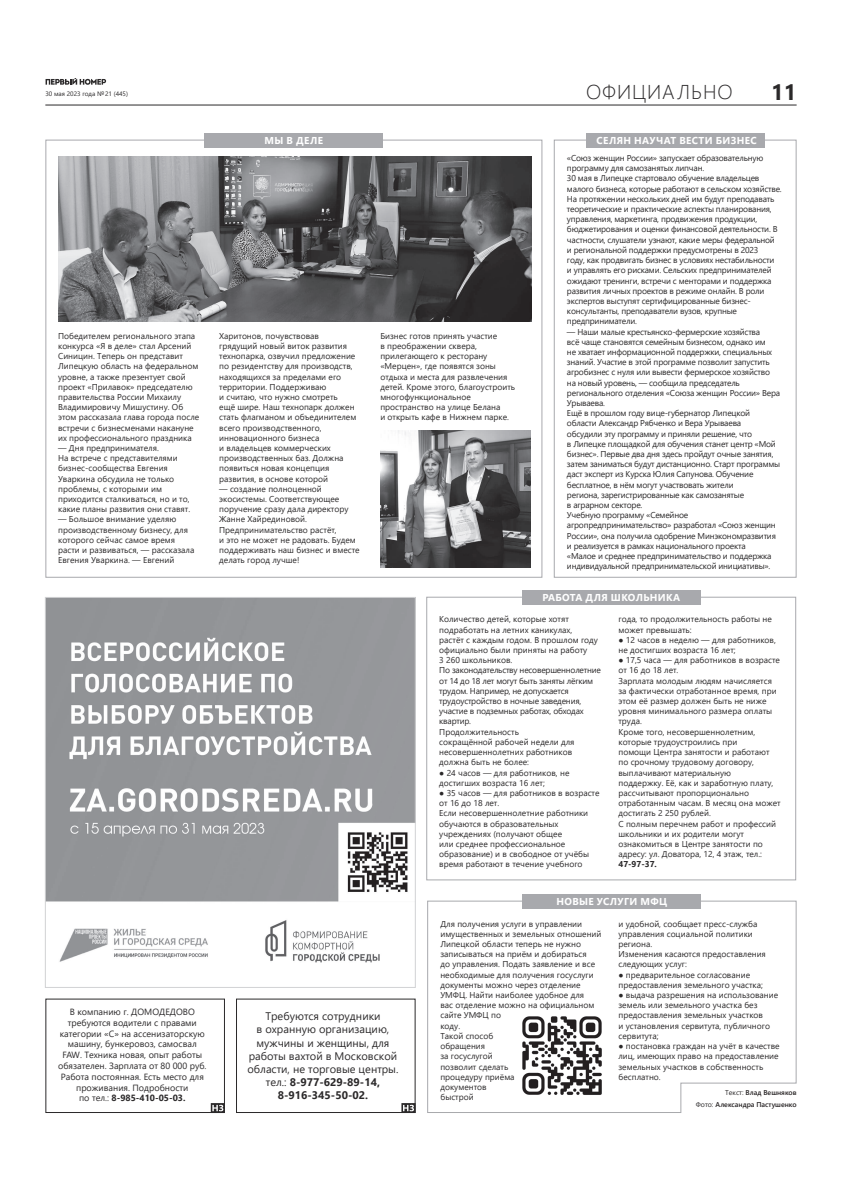
<style>
.page{position:relative;width:842px;height:1191px;background:#fff}
.page>*{position:absolute;margin:0;border:0;box-sizing:border-box;transform-origin:0 0}
.t1{font:700 22px "Segoe UI";color:#2b292a}
.t2{font:300 20px "Segoe UI";letter-spacing:.045em;color:#2b292a}
.t3{font:11px/13.2px "Segoe UI";color:#2b292a;text-align:center}
.t4{font:700 10px "Segoe UI";letter-spacing:.035em;color:#fff}
.t5{font:9px/10.8px "Segoe UI";color:#2b292a;text-align:center}
.t6{font:8.5px/10.2px "Segoe UI";color:#2b292a}
.t7{font:8.5px/10.2px "Segoe UI";letter-spacing:-.025em;color:#2b292a}
.t8{font:700 8.5px "Segoe UI";color:#2b292a}
.t9{font:600 7px/12px "Segoe UI";color:#231f20;text-align:right}
.t10{font:6.4px "Segoe UI";color:#2b292a}
.s1{font-weight:700}
.s2{font-weight:400;color:#2b292a}
</style>
<div class="page">
<hr style="left:45px;top:104px;width:752px;height:1px;background:#2b292a">
<svg style="left:46px;top:78px;width:60px;height:7px"></svg>
<svg style="left:427px;top:900px;width:370px;height:213px"></svg>
<div style="left:426px;top:596px;width:370px;height:284px;border:1px solid #a8a9ad"></div>
<div style="left:554px;top:140px;width:243px;height:438px;border:1px solid #a8a9ad"></div>
<div style="left:204px;top:133px;width:179px;height:14px;background:#a8a9ad"></div>
<div style="left:522px;top:894px;width:179px;height:14px;background:#a8a9ad"></div>
<div style="left:522px;top:590px;width:179px;height:14px;background:#a8a9ad"></div>
<div style="left:586px;top:133px;width:179px;height:14px;background:#a8a9ad"></div>
<div style="left:45px;top:998px;width:180px;height:115px;border:1px solid #2b292a"></div>
<div style="left:236px;top:998px;width:180px;height:115px;border:1px solid #2b292a"></div>
<svg style="left:211px;top:1103px;width:14px;height:10px"></svg>
<svg style="left:401px;top:1103px;width:15px;height:10px"></svg>
<img style="left:517px;top:1010px;width:90px;height:91px">
<img style="left:47px;top:599px;width:367px;height:364px">
<div style="left:45px;top:597px;width:371px;height:391px;border:1px solid #d1d2d4"></div>
<img style="left:58px;top:156px;width:473px;height:165px">
<img style="left:380px;top:430px;width:150px;height:137px">
<p class="t10" style="left:45px;top:88px;width:84px">30 мая 2023 года №21 (445)</p>
<h1 class="t1" style="left:771px;top:71px;width:27px">11</h1>
<h2 class="t2" style="left:586px;top:73px;width:148px">ОФИЦИАЛЬНО</h2>
<p class="t4" style="left:265px;top:131px;width:60px">МЫ В ДЕЛЕ</p>
<p class="t6" style="left:58px;top:330px;width:143px">Победителем регионального этапа конкурса «Я в деле» стал Арсений<br>Синицин. Теперь он представит<br>Липецкую область на федеральном уровне, а также презентует свой проект «Прилавок» председателю правительства России Михаилу<br>Владимировичу Мишустину. Об этом рассказала глава города после встречи с бизнесменами накануне их профессионального праздника</p>
<p class="t6" style="left:58px;top:442px;width:134px">— Дня предпринимателя.<br>На встрече с представителями бизнес-сообщества Евгения<br>Уваркина обсудила не только проблемы, с которыми им приходится сталкиваться, но и то, какие планы развития они ставят.</p>
<p class="t6" style="left:58px;top:513px;width:138px">— Большое внимание уделяю производственному бизнесу, для которого сейчас самое время расти и развиваться, — рассказала<br>Евгения Уваркина. — Евгений</p>
<p class="t6" style="left:219px;top:330px;width:139px">Харитонов, почувствовав грядущий новый виток развития технопарка, озвучил предложение по резидентству для производств, находящихся за пределами его территории. Поддерживаю<br>и считаю, что нужно смотреть<br>ещё шире. Наш технопарк должен стать флагманом и объединителем всего производственного, инновационного бизнеса<br>и владельцев коммерческих производственных баз. Должна появиться новая концепция развития, в основе которой</p>
<p class="t6" style="left:219px;top:483px;width:142px">— создание полноценной экосистемы. Соответствующее поручение сразу дала директору<br>Жанне Хайрединовой.<br>Предпринимательство растёт,<br>и это не может не радовать. Будем поддерживать наш бизнес и вместе делать город лучше!</p>
<p class="t6" style="left:380px;top:330px;width:136px">Бизнес готов принять участие<br>в преображении сквера, прилегающего к ресторану «Мерцен», где появятся зоны отдыха и места для развлечения детей. Кроме этого, благоустроить многофункциональное пространство на улице Белана<br>и открыть кафе в Нижнем парке.</p>
<p class="t4" style="left:596px;top:131px;width:162px">СЕЛЯН НАУЧАТ ВЕСТИ БИЗНЕС</p>
<p class="t7" style="left:567px;top:152px;width:216px">«Союз женщин России» запускает образовательную программу для самозанятых липчан.<br>30 мая в Липецке стартовало обучение владельцев малого бизнеса, которые работают в сельском хозяйстве.<br>На протяжении нескольких дней им будут преподавать теоретические и практические аспекты планирования, управления, маркетинга, продвижения продукции, бюджетирования и оценки финансовой деятельности. В частности, слушатели узнают, какие меры федеральной и региональной поддержки предусмотрены в 2023<br>году, как продвигать бизнес в условиях нестабильности<br>и управлять его рисками. Сельских предпринимателей ожидают тренинги, встречи с менторами и поддержка развития личных проектов в режиме онлайн. В роли экспертов выступят сертифицированные бизнес&shy;консультанты, преподаватели вузов, крупные предприниматели.</p>
<p class="t7" style="left:567px;top:326px;width:215px">— Наши малые крестьянско-фермерские хозяйства<br>всё чаще становятся семейным бизнесом, однако им<br>не хватает информационной поддержки, специальных знаний. Участие в этой программе позволит запустить агробизнес с нуля или вывести фермерское хозяйство на новый уровень, — сообщила председатель регионального отделения «Союза женщин России» Вера Урываева.<br>Ещё в прошлом году вице-губернатор Липецкой области Александр Рябченко и Вера Урываева<br>обсудили эту программу и приняли решение, что<br>в Липецке площадкой для обучения станет центр «Мой бизнес». Первые два дня здесь пройдут очные занятия, затем заниматься будут дистанционно. Старт программы даст эксперт из Курска Юлия Сапунова. Обучение бесплатное, в нём могут участвовать жители<br>региона, зарегистрированные как самозанятые<br>в аграрном секторе.<br>Учебную программу «Семейное агропредпринимательство» разработал «Союз женщин России», она получила одобрение Минэкономразвития и реализуется в рамках национального проекта<br>«Малое и среднее предпринимательство и поддержка индивидуальной предпринимательской инициативы».</p>
<p class="t4" style="left:542px;top:587px;width:139px">РАБОТА ДЛЯ ШКОЛЬНИКА</p>
<p class="t6" style="left:439px;top:613px;width:163px">Количество детей, которые хотят подработать на летних каникулах,<br>растёт с каждым годом. В прошлом году официально были приняты на работу<br>3 260 школьников.<br>По законодательству несовершеннолетние от 14 до 18 лет могут быть заняты лёгким трудом. Например, не допускается трудоустройство в ночные заведения, участие в подземных работах, обходах квартир.<br>Продолжительность<br>сокращённой рабочей недели для несовершеннолетних работников должна быть не более:</p>
<p class="t6" style="left:439px;top:766px;width:132px">● 24 часов — для работников, не достигших возраста 16 лет;</p>
<p class="t6" style="left:439px;top:787px;width:162px">● 35 часов — для работников в возрасте от 16 до 18 лет.<br>Если несовершеннолетние работники обучаются в образовательных учреждениях (получают общее<br>или среднее профессиональное образование) и в свободное от учёбы время работают в течение учебного</p>
<p class="t6" style="left:618px;top:613px;width:155px">года, то продолжительность работы не может превышать:</p>
<p class="t6" style="left:618px;top:634px;width:159px">● 12 часов в неделю — для работников, не достигших возраста 16 лет;</p>
<p class="t6" style="left:618px;top:654px;width:164px">● 17,5 часа — для работников в возрасте от 16 до 18 лет.<br>Зарплата молодым людям начисляется за фактически отработанное время, при этом её размер должен быть не ниже уровня минимального размера оплаты труда.<br>Кроме того, несовершеннолетним, которые трудоустроились при<br>помощи Центра занятости и работают по срочному трудовому договору, выплачивают материальную<br>поддержку. Её, как и заработную плату, рассчитывают пропорционально отработанным часам. В месяц она может достигать 2 250 рублей.<br>С полным перечнем работ и профессий школьники и их родители могут ознакомиться в Центре занятости по адресу: ул. Доватора, 12, 4 этаж, тел.:</p>
<p class="t8" style="left:618px;top:856px;width:40px">47-97-37.</p>
<p class="t4" style="left:556px;top:892px;width:112px">НОВЫЕ УСЛУГИ МФЦ</p>
<p class="t5" style="left:58px;top:1005px;width:150px">В компанию г. ДОМОДЕДОВО требуются водители с правами категории «С» на ассенизаторскую машину, бункеровоз, самосвал<br>FAW. Техника новая, опыт работы обязателен. Зарплата от 80 000 руб.<br>Работа постоянная. Есть место для проживания. Подробности<br>по тел.: <span class="s1">8-985-410-05-03.</span></p>
<p class="t3" style="left:247px;top:1008px;width:153px">Требуются сотрудники<br>в охранную организацию, мужчины и женщины, для работы вахтой в Московской области, не торговые центры. тел.: <span class="s1">8-977-629-89-14,<br>8-916-345-50-02.</span></p>
<p class="t6" style="left:440px;top:917px;width:163px">Для получения услуги в управлении имущественных и земельных отношений<br>Липецкой области теперь не нужно записываться на приём и добираться<br>до управления. Подать заявление и все необходимые для получения госуслуги документы можно через отделение<br>УМФЦ. Найти наиболее удобное для<br>вас отделение можно на официальном сайте УМФЦ по<br>коду.<br>Такой способ<br>обращения<br>за госуслугой<br>позволит сделать<br>процедуру приёма<br>документов<br>быстрой</p>
<p class="t6" style="left:618px;top:917px;width:149px">и удобной, сообщает пресс-служба управления социальной политики региона.<br>Изменения касаются предоставления следующих услуг:</p>
<p class="t6" style="left:618px;top:968px;width:146px">● предварительное согласование предоставления земельного участка;</p>
<p class="t6" style="left:618px;top:989px;width:161px">● выдача разрешения на использование земель или земельного участка без предоставления земельных участков<br>и установления сервитута, публичного сервитута;</p>
<p class="t6" style="left:618px;top:1040px;width:163px">● постановка граждан на учёт в качестве лиц, имеющих право на предоставление земельных участков в собственность бесплатно.</p>
<p class="t9" style="left:696px;top:1085px;width:102px"><span class="s2">Текст:</span> Влад Вешняков<br><span class="s2">Фото:</span> Александра Пастушенко</p>
</div>
